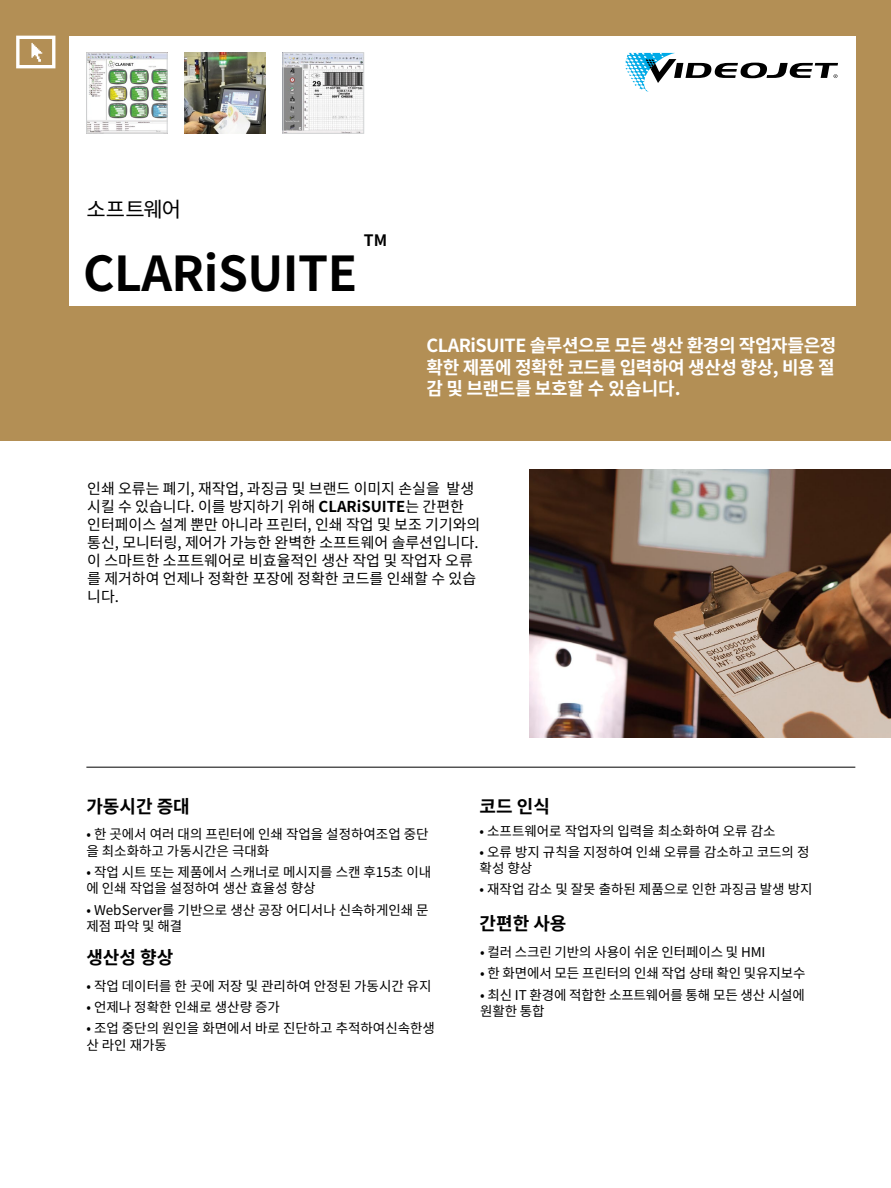
<style>
.page{position:relative;width:891px;height:1188px;background:#fff}
.page>*{position:absolute;margin:0;border:0;box-sizing:border-box;transform-origin:0 0}
.t1{font:700 48px "Source Han Sans KR";letter-spacing:-.01em;color:#000}
.t2{font:21px "Source Han Sans KR";letter-spacing:-.02em;color:#000}
.t3{font:700 18px/21.6px "Source Han Sans KR";letter-spacing:-.02em;color:#fff;text-align:justify}
.t4{font:700 18px "Source Han Sans KR";color:#000}
.t5{font:700 15.75px "Source Han Sans KR";color:#000}
.t6{font:15px/18px "Source Han Sans KR";color:#000}
.t7{font:13.5px/16.5px "Source Han Sans KR";color:#000}
.s1{font-weight:700}
</style>
<div class="page">
<div style="left:0;top:0;width:891px;height:441px;background:#b38f55"></div>
<div style="left:69px;top:36px;width:786px;height:270px;background:#fff"></div>
<svg style="left:16px;top:36px;width:39px;height:32px"></svg>
<svg style="left:625px;top:53px;width:213px;height:39px"></svg>
<hr style="left:86px;top:767px;width:769px;height:1px;background:#000">
<img style="left:185px;top:53px;width:81px;height:81px">
<img style="left:529px;top:470px;width:362px;height:267px">
<img style="left:285px;top:55px;width:77px;height:77px">
<div style="left:283px;top:53px;width:81px;height:81px;border:1px solid #d1d3d4"></div>
<img style="left:88px;top:55px;width:77px;height:77px">
<div style="left:86px;top:53px;width:81px;height:81px;border:1px solid #d1d3d4"></div>
<h2 class="t2" style="left:86px;top:197px;width:96px">소프트웨어</h2>
<h1 class="t1" style="left:83px;top:246px;width:276px">CLARiSUITE</h1>
<p class="t5" style="left:364px;top:232px;width:25px">TM</p>
<h3 class="t3" style="left:427px;top:335px;width:411px">CLARiSUITE 솔루션으로 모든 생산 환경의 작업자들은정 확한 제품에 정확한 코드를 입력하여 생산성 향상, 비용 절 감 및 브랜드를 보호할 수 있습니다.</h3>
<p class="t6" style="left:87px;top:479px;width:395px">인쇄 오류는 폐기, 재작업, 과징금 및 브랜드 이미지 손실을 발생 시킬 수 있습니다. 이를 방지하기 위해 <span class="s1">CLARiSUITE</span>는 간편한 인터페이스 설계 뿐만 아니라 프린터, 인쇄 작업 및 보조 기기와의 통신, 모니터링, 제어가 가능한 완벽한 소프트웨어 솔루션입니다. 이 스마트한 소프트웨어로 비효율적인 생산 작업 및 작업자 오류 를 제거하여 언제나 정확한 포장에 정확한 코드를 인쇄할 수 있습 니다.</p>
<h3 class="t4" style="left:86px;top:797px;width:105px">가동시간 증대</h3>
<p class="t7" style="left:86px;top:826px;width:344px">• 한 곳에서 여러 대의 프린터에 인쇄 작업을 설정하여조업 중단 을 최소화하고 가동시간은 극대화</p>
<p class="t7" style="left:86px;top:864px;width:346px">• 작업 시트 또는 제품에서 스캐너로 메시지를 스캔 후15초 이내 에 인쇄 작업을 설정하여 생산 효율성 향상</p>
<p class="t7" style="left:86px;top:902px;width:344px">• WebServer를 기반으로 생산 공장 어디서나 신속하게인쇄 문 제점 파악 및 해결</p>
<h3 class="t4" style="left:86px;top:947px;width:88px">생산성 향상</h3>
<p class="t7" style="left:86px;top:978px;width:347px">• 작업 데이터를 한 곳에 저장 및 관리하여 안정된 가동시간 유지</p>
<p class="t7" style="left:86px;top:999px;width:195px">• 언제나 정확한 인쇄로 생산량 증가</p>
<p class="t7" style="left:86px;top:1020px;width:350px">• 조업 중단의 원인을 화면에서 바로 진단하고 추적하여신속한생 산 라인 재가동</p>
<h3 class="t4" style="left:480px;top:797px;width:72px">코드 인식</h3>
<p class="t7" style="left:480px;top:823px;width:297px">• 소프트웨어로 작업자의 입력을 최소화하여 오류 감소</p>
<p class="t7" style="left:480px;top:844px;width:331px">• 오류 방지 규칙을 지정하여 인쇄 오류를 감소하고 코드의 정 확성 향상</p>
<p class="t7" style="left:480px;top:881px;width:334px">• 재작업 감소 및 잘못 출하된 제품으로 인한 과징금 발생 방지</p>
<h3 class="t4" style="left:480px;top:914px;width:88px">간편한 사용</h3>
<p class="t7" style="left:480px;top:944px;width:287px">• 컬러 스크린 기반의 사용이 쉬운 인터페이스 및 HMI</p>
<p class="t7" style="left:480px;top:965px;width:327px">• 한 화면에서 모든 프린터의 인쇄 작업 상태 확인 및유지보수</p>
<p class="t7" style="left:480px;top:987px;width:326px">• 최신 IT 환경에 적합한 소프트웨어를 통해 모든 생산 시설에 원활한 통합</p>
</div>
